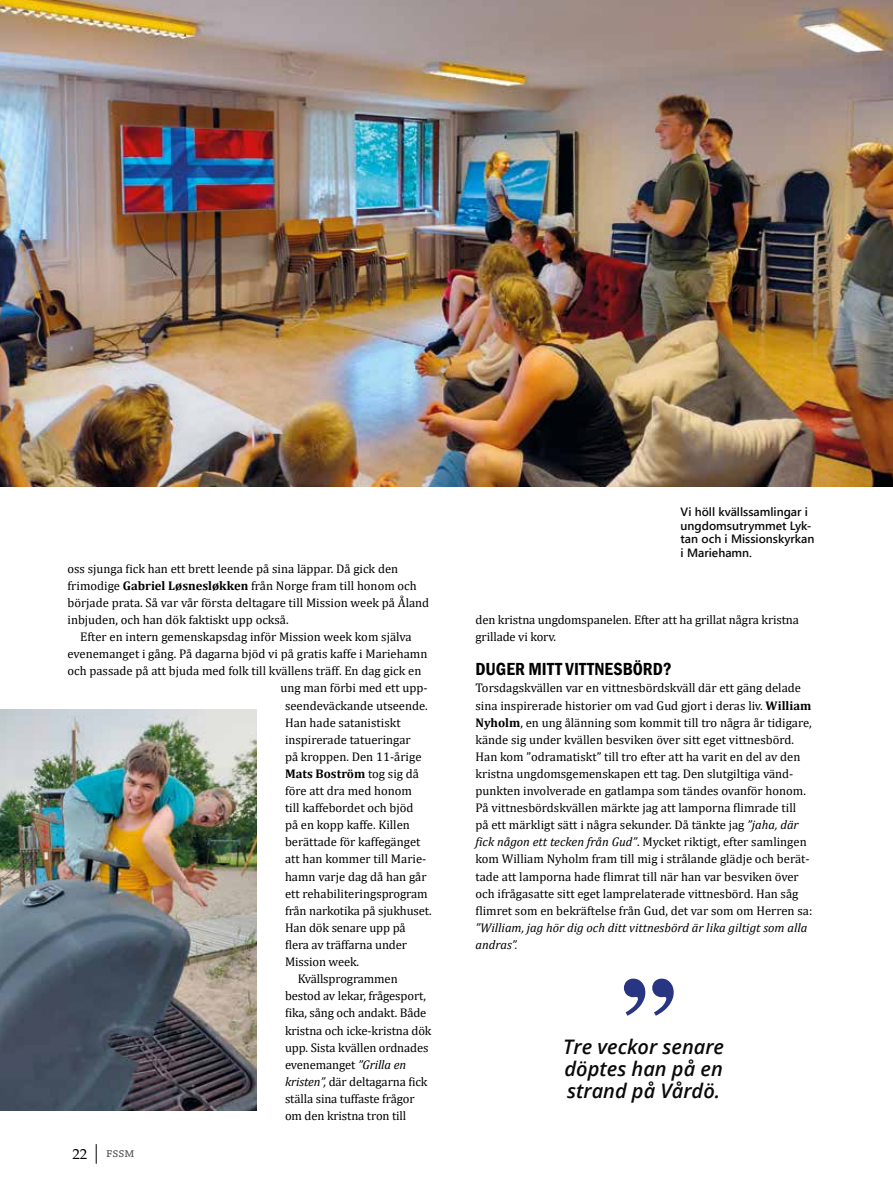
<style>
.page{position:relative;width:893px;height:1191px;background:#fff}
.page>*{position:absolute;margin:0;border:0;box-sizing:border-box;transform-origin:0 0}
.t1{font:italic 600 19.95px/22px "Open Sans";color:#0a0a0a;text-align:justify}
.t2{font:600 condensed 18px "Franklin Gothic";color:#000}
.t3{font:14.55px "Book Antiqua";color:#000}
.t4{font:13.5px "Chaparral Pro";color:#4a4a49}
.t5{font:12.6px/17.1px "Cambria";color:#000}
.t6{font:italic 12.6px/17.1px "Cambria";color:#000}
.t7{font:700 12.6px "Cambria";color:#000}
.t8{font:600 12px/13.5px "Segoe UI";color:#0a0a0a}
.s1{font-weight:700}
.s2{font-weight:400}
.s3{font-style:italic}
</style>
<div class="page">
<svg style="left:96px;top:1144px;width:1px;height:19px"></svg>
<img style="left:0;top:0;width:893px;height:486px">
<svg style="left:624px;top:978px;width:50px;height:37px"></svg>
<img style="left:0;top:709px;width:256px;height:401px">
<p class="t5" style="left:68px;top:560px;width:363px">oss sjunga fick han ett brett leende på sina läppar. Då gick den frimodige <span class="s1">Gabriel Løsnesløkken</span> från Norge fram till honom och började prata. Så var vår första deltagare till Mission week på Åland inbjuden, och han dök faktiskt upp också.</p>
<p class="t5" style="left:80px;top:628px;width:333px">Efter en intern gemenskapsdag inför Mission week kom själva</p>
<p class="t5" style="left:68px;top:645px;width:361px">evenemanget i gång. På dagarna bjöd vi på gratis kaffe i Mariehamn</p>
<p class="t5" style="left:68px;top:662px;width:355px">och passade på att bjuda med folk till kvällens träff. En dag gick en</p>
<p class="t5" style="left:281px;top:679px;width:149px">ung man förbi med ett upp-</p>
<p class="t5" style="left:285px;top:696px;width:144px">seendeväckande utseende.</p>
<p class="t5" style="left:285px;top:713px;width:117px">Han hade satanistiskt</p>
<p class="t5" style="left:285px;top:731px;width:127px">inspirerade tatueringar</p>
<p class="t5" style="left:285px;top:748px;width:138px">på kroppen. Den 11-årige</p>
<p class="t7" style="left:285px;top:764px;width:135px">Mats Boström <span class="s2">tog sig då</span></p>
<p class="t5" style="left:285px;top:782px;width:128px">före att dra med honom</p>
<p class="t5" style="left:285px;top:799px;width:130px">till kaffebordet och bjöd</p>
<p class="t5" style="left:285px;top:816px;width:126px">på en kopp kaffe. Killen</p>
<p class="t5" style="left:285px;top:833px;width:137px">berättade för kaffegänget</p>
<p class="t5" style="left:285px;top:850px;width:143px">att han kommer till Marie-</p>
<p class="t5" style="left:285px;top:867px;width:143px">hamn varje dag då han går</p>
<p class="t5" style="left:285px;top:884px;width:144px">ett rehabiliteringsprogram</p>
<p class="t5" style="left:285px;top:902px;width:148px">från narkotika på sjukhuset.</p>
<p class="t5" style="left:285px;top:919px;width:122px">Han dök senare upp på</p>
<p class="t5" style="left:285px;top:936px;width:123px">flera av träffarna under</p>
<p class="t5" style="left:285px;top:953px;width:76px">Mission week.</p>
<p class="t5" style="left:298px;top:970px;width:101px">Kvällsprogrammen</p>
<p class="t5" style="left:285px;top:987px;width:142px">bestod av lekar, frågesport,</p>
<p class="t5" style="left:285px;top:1004px;width:143px">fika, sång och andakt. Både</p>
<p class="t5" style="left:285px;top:1021px;width:148px">kristna och icke-kristna dök</p>
<p class="t5" style="left:285px;top:1038px;width:145px">upp. Sista kvällen ordnades</p>
<p class="t5" style="left:285px;top:1055px;width:123px">evenemanget <span class="s3">”Grilla en</span></p>
<p class="t5" style="left:285px;top:1073px;width:144px"><span class="s3">kristen”,</span> där deltagarna fick</p>
<p class="t5" style="left:285px;top:1090px;width:131px">ställa sina tuffaste frågor</p>
<p class="t5" style="left:285px;top:1107px;width:123px">om den kristna tron till</p>
<p class="t3" style="left:73px;top:1143px;width:16px">22</p>
<p class="t4" style="left:106px;top:1145px;width:30px">fssm</p>
<p class="t8" style="left:681px;top:504px;width:135px">Vi höll kvällssamlingar i ungdomsutrymmet Lyk&shy;tan och i Missionskyrkan i Mariehamn.</p>
<p class="t5" style="left:475px;top:611px;width:325px">den kristna ungdomspanelen. Efter att ha grillat några kristna grillade vi korv.</p>
<h2 class="t2" style="left:476px;top:657px;width:198px">DUGER MITT VITTNESBÖRD?</h2>
<p class="t5" style="left:476px;top:679px;width:338px">Torsdagskvällen var en vittnesbördskväll där ett gäng delade sina inspirerade historier om vad Gud gjort i deras liv. <span class="s1">William Nyholm</span>, en ung ålänning som kommit till tro några år tidigare, kände sig under kvällen besviken över sitt eget vittnesbörd.<br>Han kom ”odramatiskt” till tro efter att ha varit en del av den kristna ungdomsgemenskapen ett tag. Den slutgiltiga vänd&shy;punkten involverade en gatlampa som tändes ovanför honom.<br>På vittnesbördskvällen märkte jag att lamporna flimrade till på ett märkligt sätt i några sekunder. Då tänkte jag <span class="s3">”jaha, där fick någon ett tecken från Gud”</span>. Mycket riktigt, efter samlingen kom William Nyholm fram till mig i strålande glädje och berät&shy;tade att lamporna hade flimrat till när han var besviken över och ifrågasatte sitt eget lamprelaterade vittnesbörd. Han såg flimret som en bekräftelse från Gud, det var som om Herren sa:</p>
<p class="t6" style="left:476px;top:918px;width:333px">”William, jag hör dig och ditt vittnesbörd är lika giltigt som alla andras”.</p>
<h1 class="t1" style="left:563px;top:1035px;width:162px">Tre veckor senare döptes han på en strand på Vårdö.</h1>
</div>
